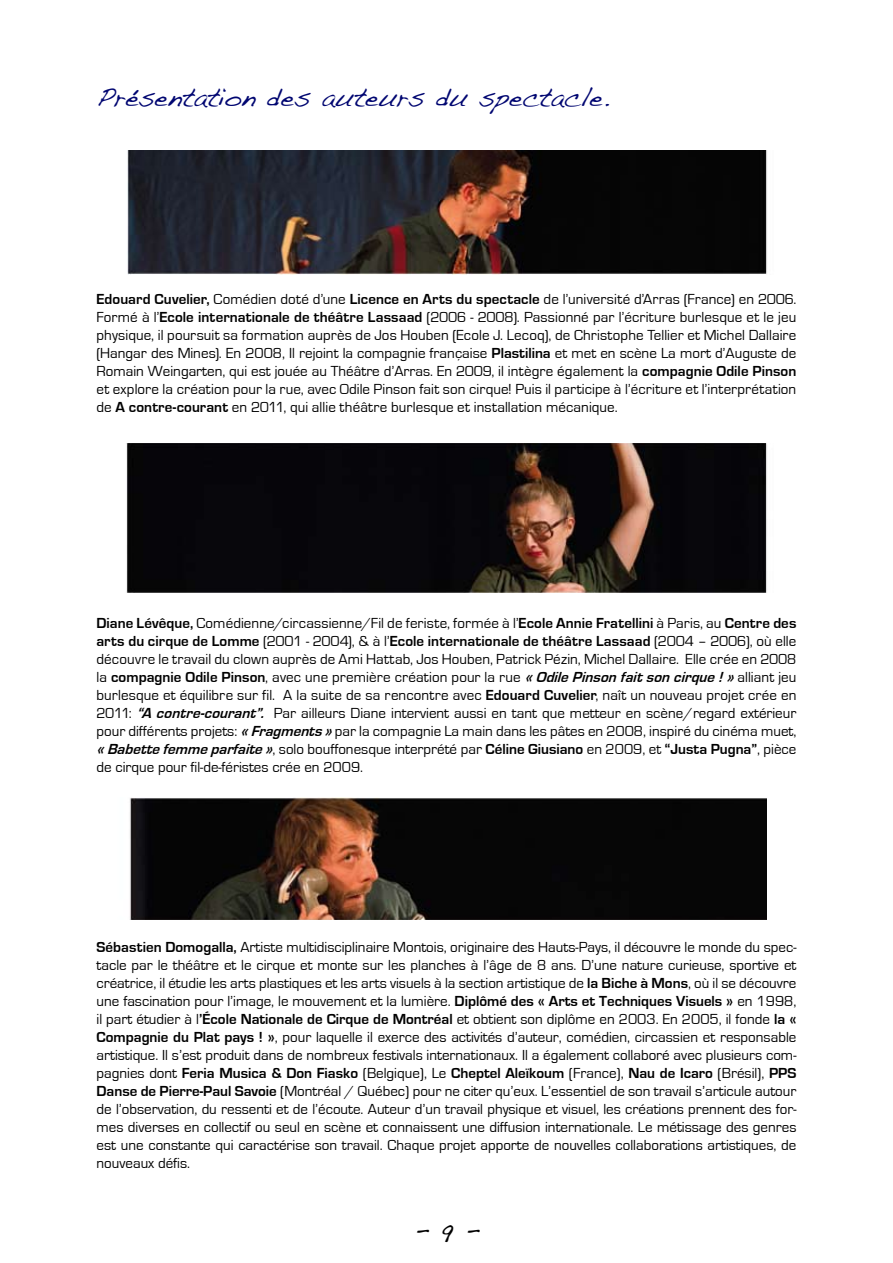
<style>
.page{position:relative;width:893px;height:1263px;background:#fff}
.page>*{position:absolute;margin:0;border:0;box-sizing:border-box;transform-origin:0 0}
.t1{font:27px "Handwriting Dakota";letter-spacing:-.01em;color:#000671}
.t2{font:27px "Handwriting Dakota";color:#000}
.t3{font:15px/18px "Eurostile";color:#000;text-align:justify}
.s1{font-weight:700}
.s2{font-weight:700;font-style:italic}
</style>
<div class="page">
<img style="left:127px;top:151px;width:640px;height:123px">
<img style="left:126px;top:443px;width:641px;height:149px">
<img style="left:130px;top:798px;width:637px;height:121px">
<h1 class="t1" style="left:97px;top:81px;width:514px">Présentation des auteurs du spectacle.</h1>
<p class="t3" style="left:97px;top:290px;width:701px"><span class="s1">Edouard Cuvelier,</span> Comédien doté d’une <span class="s1">Licence en Arts du spectacle</span> de l’université d’Arras (France) en 2006.<br>Formé à l’<span class="s1">Ecole internationale de théâtre Lassaad</span> (2006 - 2008). Passionné par l’écriture burlesque et le jeu physique, il poursuit sa formation auprès de Jos Houben (Ecole J. Lecoq), de Christophe Tellier et Michel Dallaire (Hangar des Mines). En 2008, Il rejoint la compagnie française <span class="s1">Plastilina</span> et met en scène La mort d’Auguste de Romain Weingarten, qui est jouée au Théâtre d’Arras. En 2009, il intègre également la <span class="s1">compagnie Odile Pinson </span>et explore la création pour la rue, avec Odile Pinson fait son cirque! Puis il participe à l’écriture et l’interprétation de <span class="s1">A contre-courant</span> en 2011, qui allie théâtre burlesque et installation mécanique.</p>
<p class="t3" style="left:96px;top:614px;width:701px"><span class="s1">Diane Lévêque,</span> Comédienne/circassienne/Fil de feriste, formée à l’<span class="s1">Ecole Annie Fratellini</span> à Paris, au <span class="s1">Centre des arts du cirque de Lomme</span> (2001 - 2004), &amp; à l’<span class="s1">Ecole internationale de théâtre Lassaad</span> (2004 – 2006), où elle découvre le travail du clown auprès de Ami Hattab, Jos Houben, Patrick Pézin, Michel Dallaire. Elle crée en 2008 la <span class="s1">compagnie Odile Pinson</span>, avec une première création pour la rue <span class="s2">«OdilePinsonfaitsoncirque!»</span>alliant jeu burlesque et équilibre sur fil. A la suite de sa rencontre avec <span class="s1">Edouard Cuvelier</span>, naît un nouveau projet crée en 2011: <span class="s2">“A contre-courant”.</span> Par ailleurs Diane intervient aussi en tant que metteur en scène/regard extérieur pour différents projets: <span class="s2">«Fragments»</span>par la compagnie La main dans les pâtes en 2008, inspiré du cinéma muet, <span class="s2">«Babettefemmeparfaite»</span>, solo bouffonesque interprété par <span class="s1">Céline Giusiano</span> en 2009, et <span class="s1">“Justa Pugna”</span>, pièce de cirque pour fil-de-féristes crée en 2009.</p>
<p class="t3" style="left:97px;top:938px;width:701px"><span class="s1">Sébastien Domogalla,</span> Artiste multidisciplinaire Montois, originaire des Hauts-Pays, il découvre le monde du spec&shy;tacle par le théâtre et le cirque et monte sur les planches à l’âge de 8 ans. D’une nature curieuse, sportive et créatrice, il étudie les arts plastiques et les arts visuels à la section artistique de <span class="s1">la Biche à Mons</span>, où il se découvre une fascination pour l’image, le mouvement et la lumière. <span class="s1">Diplômé des « Arts et Techniques Visuels »</span> en 1998, il part étudier à l<span class="s1">’École Nationale de Cirque de Montréal</span> et obtient son diplôme en 2003. En 2005, il fonde <span class="s1">la « Compagnie du Plat pays ! »</span>, pour laquelle il exerce des activités d’auteur, comédien, circassien et responsable artistique. Il s’est produit dans de nombreux festivals internationaux. Il a également collaboré avec plusieurs com&shy;pagnies dont <span class="s1">Feria Musica &amp; Don Fiasko</span> (Belgique), Le <span class="s1">Cheptel Aleïkoum</span> (France), <span class="s1">Nau de Icaro</span> (Brésil), <span class="s1">PPS Danse de Pierre-Paul Savoie</span> (Montréal / Québec) pour ne citer qu’eux. L’essentiel de son travail s’articule autour de l’observation, du ressenti et de l’écoute. Auteur d’un travail physique et visuel, les créations prennent des for&shy;mes diverses en collectif ou seul en scène et connaissent une diffusion internationale. Le métissage des genres est une constante qui caractérise son travail. Chaque projet apporte de nouvelles collaborations artistiques, de nouveaux défis.</p>
<h1 class="t2" style="left:414px;top:1213px;width:67px">- 9 -</h1>
</div>
